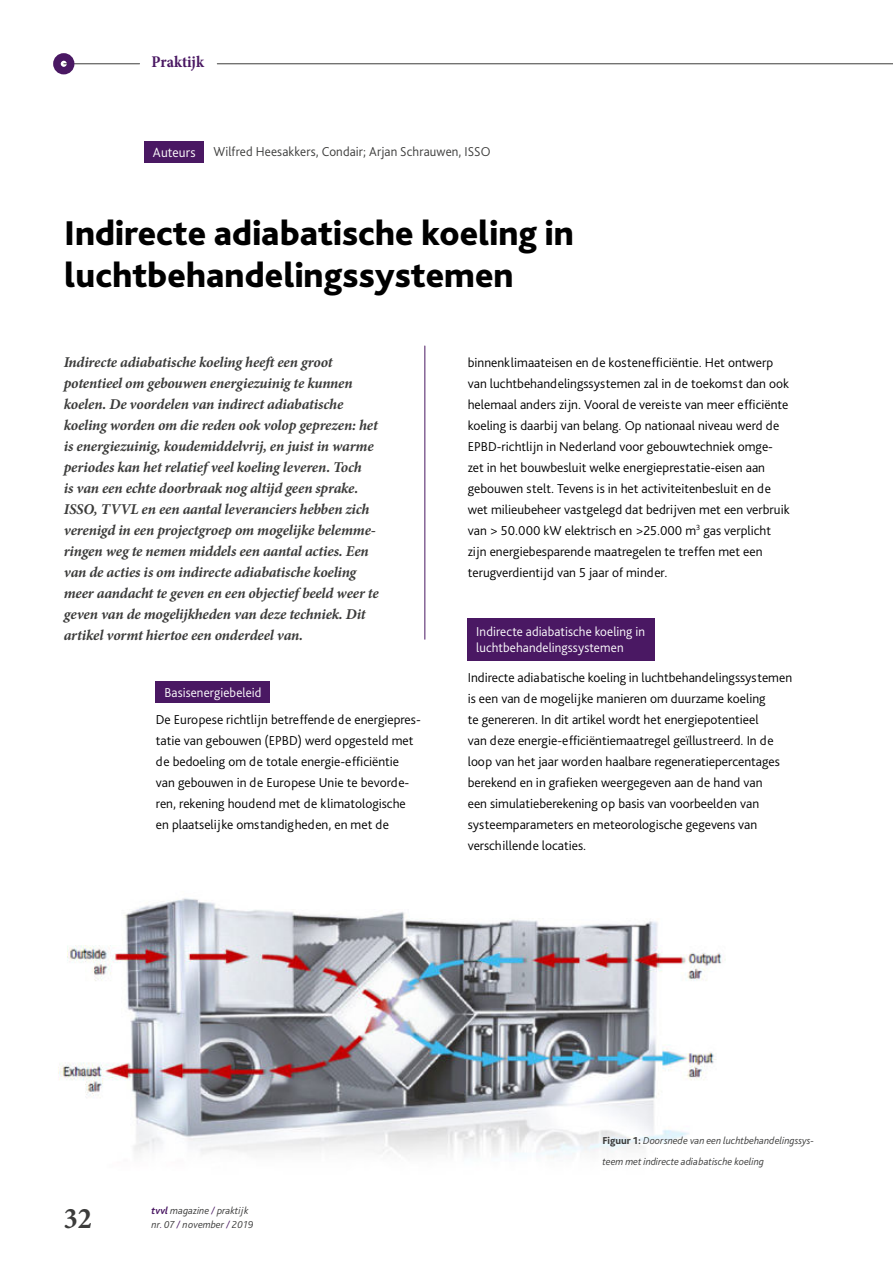
<style>
.page{position:relative;width:893px;height:1263px;background:#fff}
.page>*{position:absolute;margin:0;border:0;box-sizing:border-box;transform-origin:0 0}
.t1{font:800 36px/42px "Bliss 2";color:#000}
.t2{font:700 condensed 30px "Minion Pro";color:#3c3c3b}
.t3{font:700 condensed 16.5px "Minion Pro";letter-spacing:-.005em;color:#4a1863}
.t4{font:italic 700 15px/21px "Minion Pro";letter-spacing:-.01em;color:#3c3c3b}
.t5{font:300 13.95px "Bliss Pro";letter-spacing:.005em;color:#fff}
.t6{font:300 13.5px/21px "Bliss Pro";color:#000}
.t7{font:300 13.5px/16.2px "Bliss Pro";letter-spacing:.01em;color:#fff}
.t8{font:300 13.5px "Bliss Pro";letter-spacing:.01em;color:#3c3c3b}
.t9{font:italic 300 10.5px/21px "Bliss Pro";color:#3c3c3b}
.s1{font-weight:700;color:#4a1863}
.s2{color:#4a1863}
.s3{font-weight:800;font-style:normal}
</style>
<div class="page">
<img style="left:58px;top:898px;width:668px;height:260px">
<div style="left:144px;top:141px;width:60px;height:21px;background:#4a1863"></div>
<div style="left:156px;top:681px;width:114px;height:22px;background:#4a1863"></div>
<div style="left:468px;top:618px;width:187px;height:43px;background:#4a1863"></div>
<hr style="left:424px;top:346px;width:1px;height:293px;background:#4a1863">
<hr style="left:64px;top:63px;width:76px;height:1px;background:#3c3c3b">
<div style="left:53px;top:53px;width:21px;height:21px;border:8px solid #4a1863;border-radius:50%"></div>
<hr style="left:217px;top:63px;width:676px;height:1px;background:#3c3c3b">
<p class="t3" style="left:152px;top:56px;width:54px">Praktijk</p>
<p class="t5" style="left:153px;top:145px;width:44px">Auteurs</p>
<p class="t8" style="left:213px;top:146px;width:278px">Wilfred Heesakkers, Condair; Arjan Schrauwen, ISSO</p>
<h1 class="t1" style="left:64px;top:216px;width:511px">Indirecte adiabatische koeling in luchtbehandelingssystemen</h1>
<p class="t4" style="left:64px;top:353px;width:316px">Indirecte adiabatische koeling heeft een groot potentieel om gebouwen energiezuinig te kunnen koelen. De voordelen van indirect adiabatische koeling worden om die reden ook volop geprezen: het is energiezuinig, koudemiddelvrij, en juist in warme periodes kan het relatief veel koeling leveren. Toch<br>is van een echte doorbraak nog altijd geen sprake.<br>ISSO, TVVL en een aantal leveranciers hebben zich verenigd in een projectgroep om mogelijke belemme&shy;ringen weg te nemen middels een aantal acties. Een van de acties is om indirecte adiabatische koeling meer aandacht te geven en een objectief beeld weer te geven van de mogelijkheden van deze techniek. Dit artikel vormt hiertoe een onderdeel van.</p>
<p class="t7" style="left:164px;top:685px;width:98px">Basisenergiebeleid</p>
<p class="t6" style="left:156px;top:709px;width:266px">De Europese richtlijn betreffende de energiepres&shy;tatie van gebouwen (EPBD) werd opgesteld met de bedoeling om de totale energie-efficiëntie van gebouwen in de Europese Unie te bevorde&shy;ren, rekening houdend met de klimatologische en plaatselijke omstandigheden, en met de</p>
<p class="t6" style="left:468px;top:352px;width:323px">binnenklimaateisen en de kostenefficiëntie. Het ontwerp van luchtbehandelingssystemen zal in de toekomst dan ook helemaal anders zijn. Vooral de vereiste van meer efficiënte koeling is daarbij van belang. Op nationaal niveau werd de EPBD-richtlijn in Nederland voor gebouwtechniek omge&shy;zet in het bouwbesluit welke energieprestatie-eisen aan gebouwen stelt. Tevens is in het activiteitenbesluit en de wet milieubeheer vastgelegd dat bedrijven met een verbruik van &gt; 50.000 kW elektrisch en &gt;25.000 m<sup>3</sup> gas verplicht zijn energiebesparende maatregelen te treffen met een terugverdientijd van 5 jaar of minder.</p>
<p class="t7" style="left:476px;top:624px;width:170px">Indirecte adiabatische koeling in luchtbehandelingssystemen</p>
<p class="t6" style="left:468px;top:667px;width:326px">Indirecte adiabatische koeling in luchtbehandelingssystemen is een van de mogelijke manieren om duurzame koeling<br>te genereren. In dit artikel wordt het energiepotentieel<br>van deze energie-efficiëntiemaatregel geïllustreerd. In de loop van het jaar worden haalbare regeneratiepercentages berekend en in grafieken weergegeven aan de hand van<br>een simulatieberekening op basis van voorbeelden van systeemparameters en meteorologische gegevens van verschillende locaties.</p>
<h2 class="t2" style="left:64px;top:1207px;width:29px">32</h2>
<p class="t9" style="left:152px;top:1204px;width:104px;line-height:13.5px"><span class="s1">tvvl</span> magazine <span class="s2">/</span> praktijk nr<span class="s2">.</span> 07 <span class="s2">/</span> november <span class="s2">/</span> 2019</p>
<p class="t9" style="left:602px;top:1130px;width:213px"><span class="s3">Figuur 1:</span> Doorsnede van een luchtbehandelingssys&shy;teem met indirecte adiabatische koeling</p>
</div>
